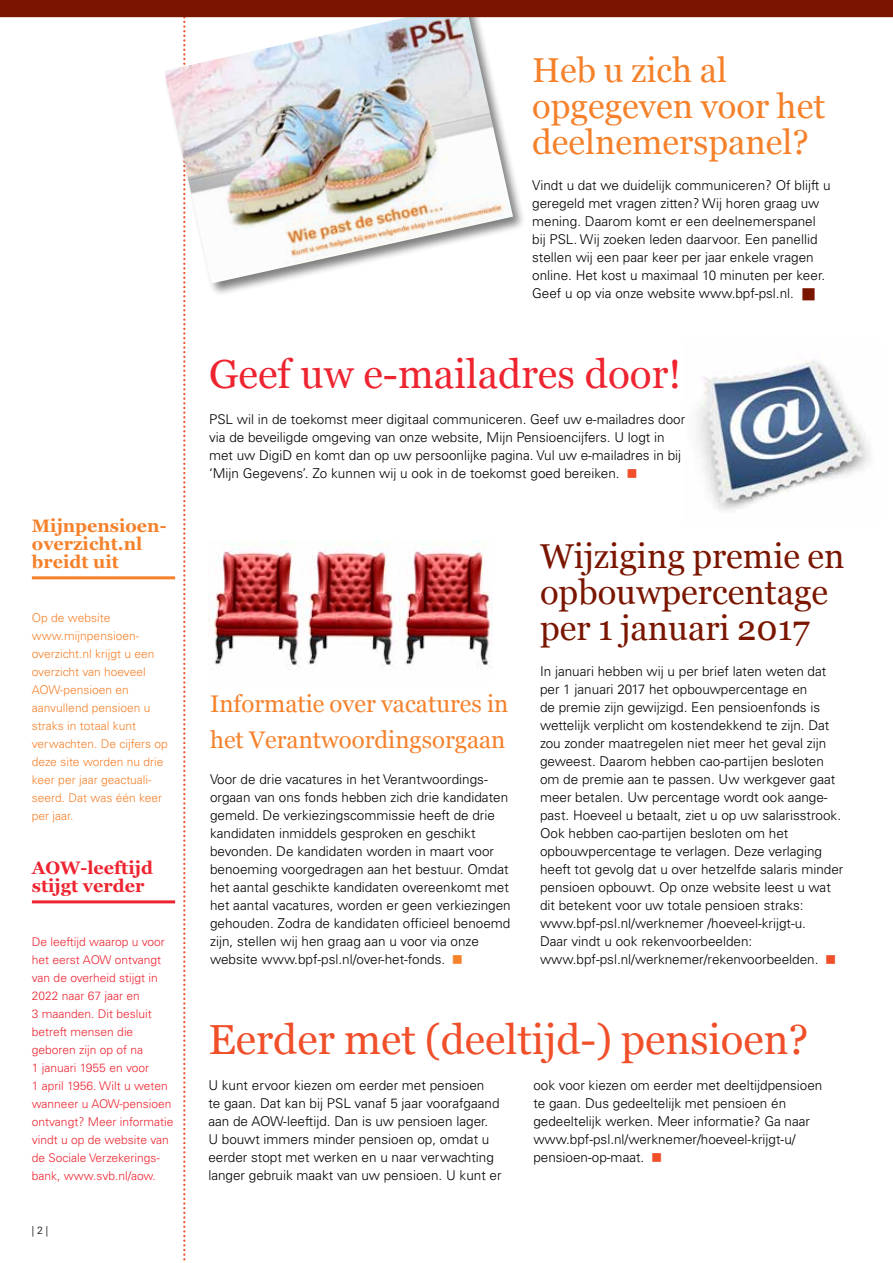
<style>
.page{position:relative;width:893px;height:1263px;background:#fff}
.page>*{position:absolute;margin:0;border:0;box-sizing:border-box;transform-origin:0 0}
.t1{font:42px "Georgia";color:#f04f2a}
.t2{font:40.5px "Georgia";color:#ee2531}
.t3{font:34.5px/36px "Georgia";color:#7a1600}
.t4{font:34.5px/36px "Georgia";color:#f5812b}
.t5{font:24px/36px "Georgia";color:#f5812b}
.t6{font:700 18px/18px "Georgia";color:#f5812b}
.t7{font:700 18px/18px "Georgia";color:#ee2531}
.t8{font:300 13.5px/18px "Univers LT Std";color:#000}
.t9{font:300 12px/18px "Univers LT Std";color:#ee2531}
.t10{font:300 12px/18px "Univers LT Std";color:#f5812b}
.t11{font:300 10.5px "Univers LT Std";color:#000}
.s1{color:#7a1600}
.s2{color:#f04f2a}
.s3{color:#f5812b}
</style>
<div class="page">
<img style="left:697px;top:359px;width:173px;height:151px">
<hr style="left:32px;top:576px;width:143px;height:3px;background:#f5812b">
<hr style="left:32px;top:900px;width:143px;height:3px;background:#ee2531">
<svg style="left:183px;top:297px;width:2px;height:966px"></svg>
<div style="left:163px;top:3px;width:363px;height:294px;background:#000;opacity:.5"></div>
<img style="left:164px;top:17px;width:349px;height:267px">
<div style="left:0;top:0;width:893px;height:17px;background:#7a1600"></div>
<img style="left:208px;top:540px;width:188px;height:130px">
<img style="left:398px;top:540px;width:95px;height:130px">
<h3 class="t6" style="left:32px;top:517px;width:136px">Mijnpensioen&shy;overzicht.nl breidt uit</h3>
<p class="t10" style="left:32px;top:609px;width:137px">Op de website www.mijnpensioen&shy;overzicht.nl krijgt u een overzicht van hoeveel<br>AOW-pensioen en aanvullend pensioen u straks in totaal kunt verwachten. De cijfers op deze site worden nu drie keer per jaar geactuali&shy;seerd. Dat was één keer per jaar.</p>
<h3 class="t7" style="left:32px;top:859px;width:123px">AOW-leeftijd stijgt verder</h3>
<p class="t9" style="left:32px;top:933px;width:143px">De leeftijd waarop u voor het eerst AOW ontvangt van de overheid stijgt in<br>2022 naar 67 jaar en<br>3 maanden. Dit besluit betreft mensen die geboren zijn op of na<br>1 januari 1955 en voor<br>1 april 1956. Wilt u weten wanneer u AOW-pensioen ontvangt? Meer informatie vindt u op de website van de Sociale Verzekerings&shy;bank, www.svb.nl/aow.</p>
<p class="t11" style="left:32px;top:1224px;width:18px">| 2 |</p>
<h3 class="t4" style="left:532px;top:53px;width:295px">Heb u zich al opgegeven voor het deelnemerspanel?</h3>
<p class="t8" style="left:532px;top:176px;width:300px">Vindt u dat we duidelijk communiceren? Of blijft u geregeld met vragen zitten? Wij horen graag uw mening. Daarom komt er een deelnemerspanel bij PSL. Wij zoeken leden daarvoor. Een panellid stellen wij een paar keer per jaar enkele vragen online. Het kost u maximaal 10 minuten per keer.<br>Geef u op via onze website www.bpf-psl.nl. <span class="s1">■</span></p>
<h2 class="t2" style="left:209px;top:349px;width:474px">Geef uw e-mailadres door!</h2>
<p class="t8" style="left:209px;top:410px;width:478px">PSL wil in de toekomst meer digitaal communiceren. Geef uw e-mailadres door via de beveiligde omgeving van onze website, Mijn Pensioencijfers. U logt in met uw DigiD en komt dan op uw persoonlijke pagina. Vul uw e-mailadres in bij ‘Mijn Gegevens’. Zo kunnen wij u ook in de toekomst goed bereiken. <span class="s2">■</span></p>
<h3 class="t5" style="left:210px;top:686px;width:300px">Informatie over vacatures in het Verantwoordingsorgaan</h3>
<p class="t8" style="left:210px;top:770px;width:302px">Voor de drie vacatures in het Verantwoordings&shy;orgaan van ons fonds hebben zich drie kandidaten gemeld. De verkiezingscommissie heeft de drie kandidaten inmiddels gesproken en geschikt bevonden. De kandidaten worden in maart voor benoeming voorgedragen aan het bestuur. Omdat het aantal geschikte kandidaten overeenkomt met het aantal vacatures, worden er geen verkiezingen gehouden. Zodra de kandidaten officieel benoemd zijn, stellen wij hen graag aan u voor via onze website www.bpf-psl.nl/over-het-fonds. <span class="s3">■</span></p>
<h3 class="t3" style="left:540px;top:539px;width:306px">Wijziging premie en opbouwpercentage per 1 januari 2017</h3>
<p class="t8" style="left:540px;top:662px;width:305px">In januari hebben wij u per brief laten weten dat per 1 januari 2017 het opbouwpercentage en<br>de premie zijn gewijzigd. Een pensioenfonds is wettelijk verplicht om kostendekkend te zijn. Dat zou zonder maatregelen niet meer het geval zijn geweest. Daarom hebben cao-partijen besloten om de premie aan te passen. Uw werkgever gaat meer betalen. Uw percentage wordt ook aange&shy;past. Hoeveel u betaalt, ziet u op uw salarisstrook.<br>Ook hebben cao-partijen besloten om het opbouwpercentage te verlagen. Deze verlaging heeft tot gevolg dat u over hetzelfde salaris minder pensioen opbouwt. Op onze website leest u wat dit betekent voor uw totale pensioen straks: www.bpf-psl.nl/werknemer /hoeveel-krijgt-u.<br>Daar vindt u ook rekenvoorbeelden: www.bpf-psl.nl/werknemer/rekenvoorbeelden. <span class="s2">■</span></p>
<h1 class="t1" style="left:208px;top:1014px;width:602px">Eerder met (deeltijd-) pensioen?</h1>
<p class="t8" style="left:208px;top:1076px;width:295px">U kunt ervoor kiezen om eerder met pensioen<br>te gaan. Dat kan bij PSL vanaf 5 jaar voorafgaand aan de AOW-leeftijd. Dan is uw pensioen lager.<br>U bouwt immers minder pensioen op, omdat u eerder stopt met werken en u naar verwachting langer gebruik maakt van uw pensioen. U kunt er</p>
<p class="t8" style="left:533px;top:1076px;width:291px">ook voor kiezen om eerder met deeltijdpensioen te gaan. Dus gedeeltelijk met pensioen én gedeeltelijk werken. Meer informatie? Ga naar www.bpf-psl.nl/werknemer/hoeveel-krijgt-u/ pensioen-op-maat. <span class="s2">■</span></p>
</div>
